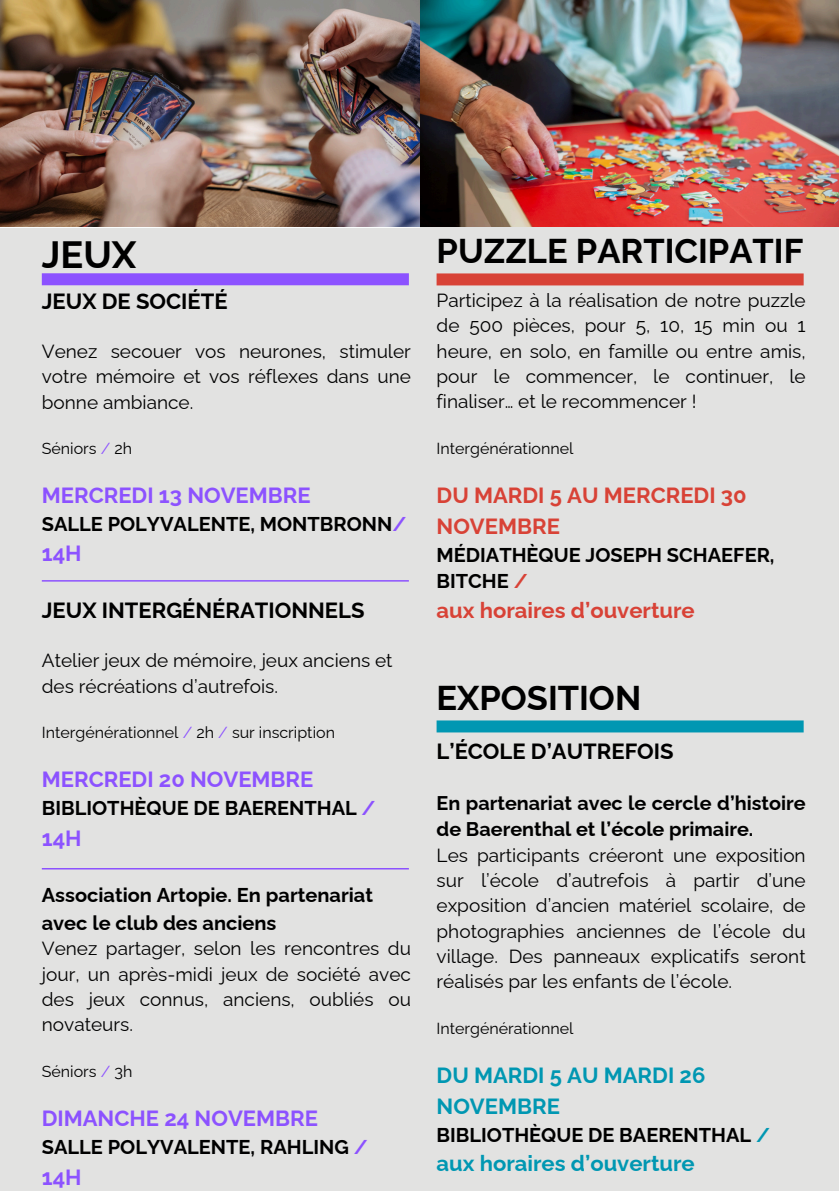
<style>
.page{position:relative;width:839px;height:1191px;background:#fff}
.page>*{position:absolute;margin:0;border:0;box-sizing:border-box;transform-origin:0 0}
.t1{font:700 38px "Raleway";color:#000}
.t2{font:700 34.4px "Raleway";color:#000}
.t3{font:700 22px "Raleway";color:#8c52ff}
.t4{font:700 22px "Raleway";color:#000}
.t5{font:700 22px/30.6px "Raleway";color:#d84236}
.t6{font:700 22px/30.6px "Raleway";color:#0097b2}
.t7{font:700 20px/28px "Raleway";color:#000}
.t8{font:700 19.8px/26.6px "Raleway";color:#000}
.t9{font:19px/25.4px "Raleway";color:#000;text-align:justify}
.t10{font:16px "Raleway";color:#000}
.s1{color:#8c52ff}
.s2{color:#d84236}
.s3{color:#0097b2}
</style>
<div class="page">
<div style="left:0;top:0;width:838px;height:1191px;background:#e2e2e1"></div>
<div style="left:436px;top:273px;width:367px;height:12px;background:#d84236"></div>
<div style="left:42px;top:273px;width:367px;height:12px;background:#8c52ff"></div>
<div style="left:436px;top:720px;width:367px;height:12px;background:#0097b2"></div>
<img style="left:0;top:0;width:838px;height:227px">
<hr style="left:42px;top:580px;width:367px;height:2px;background:#8c52ff">
<hr style="left:42px;top:868px;width:367px;height:2px;background:#8c52ff">
<h3 class="t1" style="left:42px;top:232px;width:96px">JEUX</h3>
<p class="t2" style="left:436px;top:231px;width:368px">PUZZLE PARTICIPATIF</p>
<p class="t4" style="left:42px;top:288px;width:187px">JEUX DE SOCIÉTÉ</p>
<p class="t9" style="left:42px;top:339px;width:370px">Venez secouer vos neurones, stimuler votre mémoire et vos réflexes dans une bonne ambiance.</p>
<p class="t10" style="left:42px;top:439px;width:92px">Séniors <span class="s1">/</span> 2h</p>
<p class="t3" style="left:42px;top:483px;width:270px">MERCREDI 13 NOVEMBRE</p>
<p class="t7" style="left:42px;top:510px;width:366px">SALLE POLYVALENTE, MONTBRONN<span class="s1">/</span></p>
<p class="t3" style="left:42px;top:540px;width:41px">14H</p>
<p class="t4" style="left:42px;top:597px;width:324px">JEUX INTERGÉNÉRATIONNELS</p>
<p class="t9" style="left:42px;top:648px;width:352px">Atelier jeux de mémoire, jeux anciens et des récréations d’autrefois.</p>
<p class="t10" style="left:42px;top:723px;width:295px">Intergénérationnel <span class="s1">/</span> 2h <span class="s1">/</span> sur inscription</p>
<p class="t3" style="left:42px;top:767px;width:273px">MERCREDI 20 NOVEMBRE</p>
<p class="t7" style="left:42px;top:794px;width:335px">BIBLIOTHÈQUE DE BAERENTHAL <span class="s1">/</span></p>
<p class="t3" style="left:42px;top:825px;width:41px">14H</p>
<p class="t7" style="left:42px;top:881px;width:333px">Association Artopie. En partenariat avec le club des anciens</p>
<p class="t9" style="left:42px;top:936px;width:370px">Venez partager, selon les rencontres du jour, un après-midi jeux de société avec des jeux connus, anciens, oubliés ou novateurs.</p>
<p class="t10" style="left:42px;top:1062px;width:92px">Séniors <span class="s1">/</span> 3h</p>
<p class="t3" style="left:42px;top:1105px;width:277px">DIMANCHE 24 NOVEMBRE</p>
<p class="t7" style="left:42px;top:1133px;width:327px">SALLE POLYVALENTE, RAHLING <span class="s1">/</span></p>
<p class="t3" style="left:42px;top:1164px;width:41px">14H</p>
<h1 class="t9" style="left:436px;top:287px;width:370px">Participez à la réalisation de notre puzzle de 500 pièces, pour 5, 10, 15 min ou 1 heure, en solo, en famille ou entre amis, pour le commencer, le continuer, le finaliser… et le recommencer !</h1>
<h1 class="t10" style="left:436px;top:439px;width:138px">Intergénérationnel</h1>
<h4 class="t5" style="left:436px;top:480px;width:311px">DU MARDI 5 AU MERCREDI 30<br>NOVEMBRE</h4>
<h4 class="t7" style="left:436px;top:541px;width:339px;line-height:26.6px">MÉDIATHÈQUE JOSEPH SCHAEFER,<br>BITCHE <span class="s2">/</span></h4>
<h4 class="t5" style="left:436px;top:594px;width:260px">aux horaires d’ouverture</h4>
<h3 class="t2" style="left:436px;top:678px;width:206px">EXPOSITION</h3>
<h1 class="t4" style="left:436px;top:738px;width:238px">L’ÉCOLE D’AUTREFOIS</h1>
<h2 class="t8" style="left:436px;top:789px;width:370px">En partenariat avec le cercle d’histoire de Baerenthal et l’école primaire.</h2>
<h2 class="t9" style="left:436px;top:842px;width:370px">Les participants créeront une exposition sur l’école d’autrefois à partir d’une exposition d’ancien matériel scolaire, de photographies anciennes de l’école du village. Des panneaux explicatifs seront réalisés par les enfants de l’école.</h2>
<h4 class="t10" style="left:436px;top:1019px;width:138px">Intergénérationnel</h4>
<p class="t6" style="left:436px;top:1060px;width:270px">DU MARDI 5 AU MARDI 26<br>NOVEMBRE</p>
<p class="t7" style="left:436px;top:1121px;width:335px">BIBLIOTHÈQUE DE BAERENTHAL <span class="s3">/</span></p>
<p class="t6" style="left:436px;top:1148px;width:260px">aux horaires d’ouverture</p>
</div>
